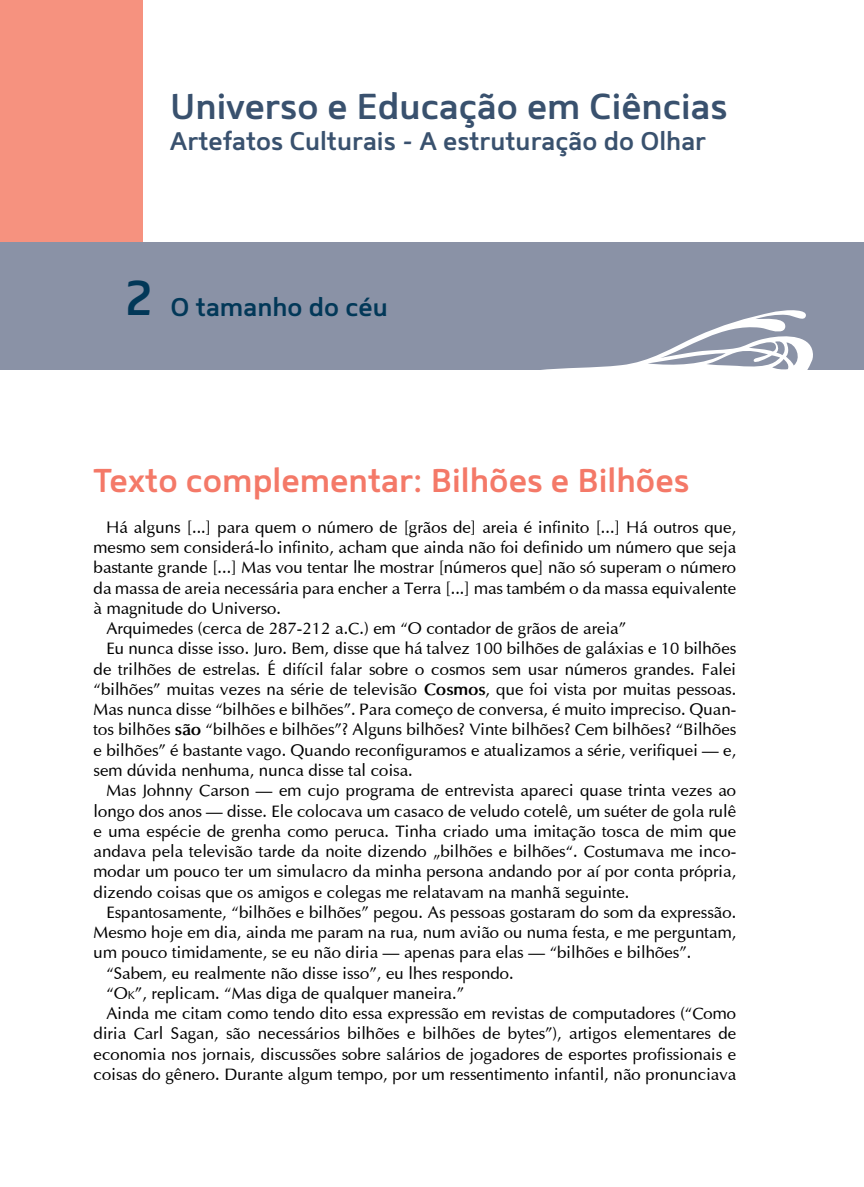
<style>
.page{position:relative;width:864px;height:1187px;background:#fff}
.page>*{position:absolute;margin:0;border:0;box-sizing:border-box;transform-origin:0 0}
.t1{font:600 36px "Mentone";color:#39516e}
.t2{font:600 33px "Mentone";color:#f47968}
.t3{font:600 25.5px "Mentone";color:#39516e}
.t4{font:600 25.5px "Mentone";color:#023858}
.t5{font:16.8px "Optima";color:#000}
.s1{font-size:48.75px}
.s2{font-weight:700}
.s3{font-style:inherit}
.s4{font-size:11.85px}
</style>
<div class="page">
<div style="left:0;top:0;width:143px;height:291px;background:#f6927f"></div>
<div style="left:0;top:242px;width:863px;height:128px;background:#8a92a6"></div>
<svg style="left:541px;top:310px;width:272px;height:60px"></svg>
<h1 class="t1" style="left:170px;top:84px;width:558px">Universo e Educação em Ciências</h1>
<h3 class="t3" style="left:170px;top:125px;width:537px">Artefatos Culturais - A estruturação do Olhar</h3>
<h3 class="t4" style="left:126px;top:291px;width:263px"><span class="s1">2</span> O tamanho do céu</h3>
<h2 class="t2" style="left:94px;top:460px;width:597px">Texto complementar: Bilhões e Bilhões</h2>
<p class="t5" style="left:106px;top:517px;width:631px">Há alguns [...] para quem o número de [grãos de] areia é infinito [...] Há outros que,</p>
<p class="t5" style="left:94px;top:537px;width:644px">mesmo sem considerá-lo infinito, acham que ainda não foi definido um número que seja</p>
<p class="t5" style="left:94px;top:557px;width:644px">bastante grande [...] Mas vou tentar lhe mostrar [números que] não só superam o número</p>
<p class="t5" style="left:94px;top:577px;width:643px">da massa de areia necessária para encher a Terra [...] mas também o da massa equivalente</p>
<p class="t5" style="left:94px;top:598px;width:189px">à magnitude do Universo.</p>
<p class="t5" style="left:106px;top:618px;width:521px">Arquimedes (cerca de 287-212 a.C.) em “O contador de grãos de areia”</p>
<p class="t5" style="left:106px;top:638px;width:631px">Eu nunca disse isso. Juro. Bem, disse que há talvez 100 bilhões de galáxias e 10 bilhões</p>
<p class="t5" style="left:94px;top:658px;width:644px">de trilhões de estrelas. É difícil falar sobre o cosmos sem usar números grandes. Falei</p>
<p class="t5" style="left:94px;top:679px;width:644px">“bilhões” muitas vezes na série de televisão <span class="s2">Cosmos</span>, que foi vista por muitas pessoas.</p>
<p class="t5" style="left:94px;top:699px;width:644px">Mas nunca disse “bilhões e bilhões”. Para começo de conversa, é muito impreciso. Quan-</p>
<p class="t5" style="left:94px;top:719px;width:644px">tos bilhões <span class="s2">são</span> “bilhões e bilhões”? Alguns bilhões? Vinte bilhões? Cem bilhões? “Bilhões</p>
<p class="t5" style="left:94px;top:739px;width:644px">e bilhões” é bastante vago. Quando reconfiguramos e atualizamos a série, verifiquei — e,</p>
<p class="t5" style="left:94px;top:760px;width:320px">sem dúvida nenhuma, nunca disse tal coisa.</p>
<p class="t5" style="left:106px;top:780px;width:631px">Mas Johnny Carson — em cujo programa de entrevista apareci quase trinta vezes ao</p>
<p class="t5" style="left:94px;top:800px;width:644px">longo dos anos — disse. Ele colocava um casaco de veludo cotelê, um suéter de gola rulê</p>
<p class="t5" style="left:94px;top:820px;width:644px">e uma espécie de grenha como peruca. Tinha criado uma imitação tosca de mim que</p>
<p class="t5" style="left:94px;top:841px;width:644px">andava pela televisão tarde da noite dizendo „bilhões e bilhões“. Costumava me inco-</p>
<p class="t5" style="left:94px;top:861px;width:644px">modar um pouco ter um simulacro da minha persona andando por aí por conta própria,</p>
<p class="t5" style="left:94px;top:881px;width:537px">dizendo coisas que os amigos e colegas me relatavam na manhã seguinte.</p>
<p class="t5" style="left:106px;top:901px;width:631px">Espantosamente, “bilhões e bilhões” pegou. As pessoas gostaram do som da expressão.</p>
<p class="t5" style="left:94px;top:922px;width:644px">Mesmo hoje em dia, ainda me param na rua, num avião ou numa festa, e me perguntam,</p>
<p class="t5" style="left:94px;top:942px;width:599px">um pouco timidamente, se eu não diria — apenas para elas — “bilhões e bilhões”.</p>
<p class="t5" style="left:106px;top:962px;width:409px">“Sabem, eu realmente não disse isso”, eu lhes respondo.</p>
<p class="t5" style="left:106px;top:982px;width:359px"><span class="s3">“O</span><span class="s4">k</span>”, replicam. “Mas diga de qualquer maneira.”</p>
<p class="t5" style="left:106px;top:1003px;width:631px">Ainda me citam como tendo dito essa expressão em revistas de computadores (“Como</p>
<p class="t5" style="left:94px;top:1023px;width:644px">diria Carl Sagan, são necessários bilhões e bilhões de bytes”), artigos elementares de</p>
<p class="t5" style="left:94px;top:1043px;width:644px">economia nos jornais, discussões sobre salários de jogadores de esportes profissionais e</p>
<p class="t5" style="left:94px;top:1063px;width:644px">coisas do gênero. Durante algum tempo, por um ressentimento infantil, não pronunciava</p>
</div>
